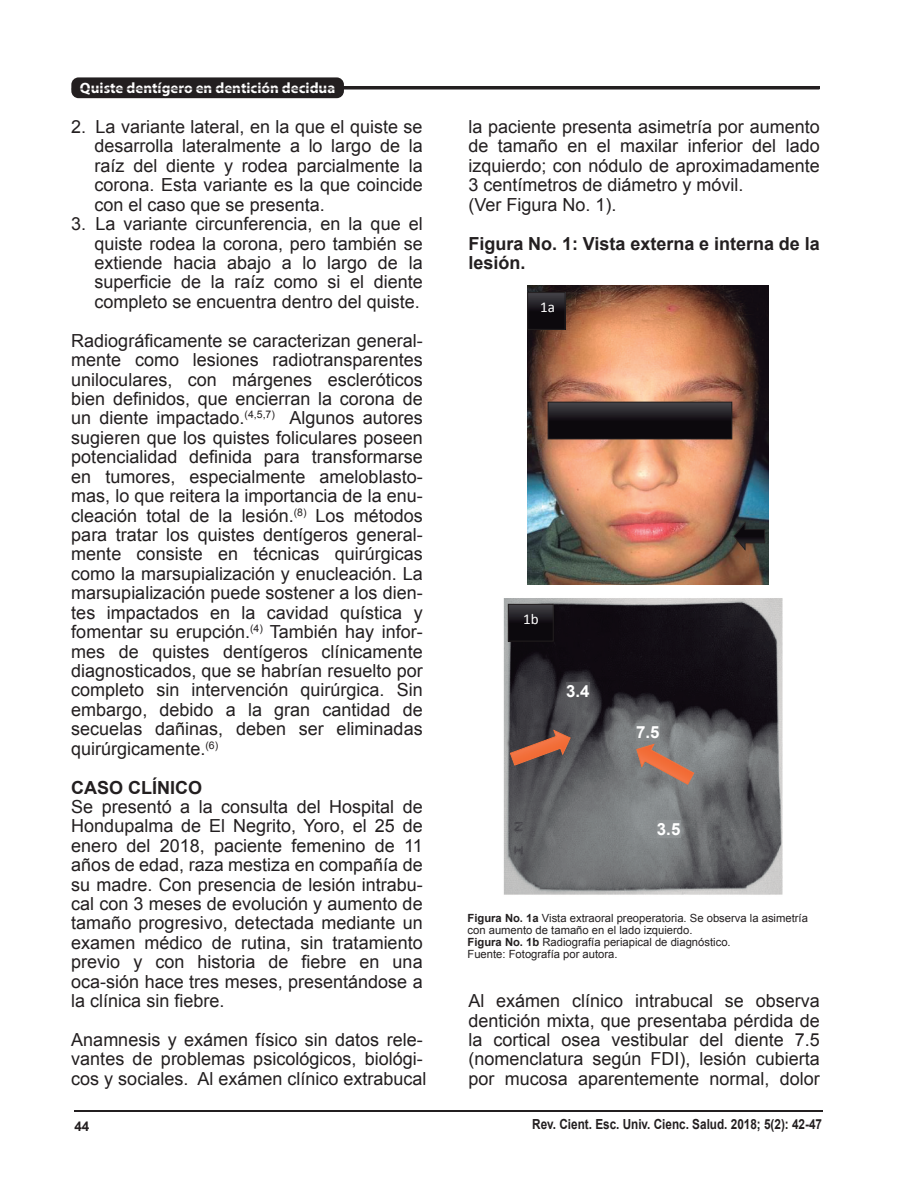
<style>
.page{position:relative;width:918px;height:1188px;background:#fff}
.page>*{position:absolute;margin:0;border:0;box-sizing:border-box;transform-origin:0 0}
.t1{font:18px/19.4px "Arial";color:#231f20;text-align:justify}
.t2{font:700 18px/19.4px "Arial";color:#231f20}
.t3{font:700 16.8px "Arial";color:#fff}
.t4{font:700 15px "Myriad Pro";color:#fff}
.t5{font:15px "Calibri";color:#fff}
.t6{font:700 13.8px "Arial";color:#231f20;scale:.85 1}
.t7{font:700 13.5px "Arial";color:#231f20}
.t8{font:11.25px/12px "Arial";color:#231f20}
.s1{font-weight:700}
</style>
<div class="page">
<hr style="left:74px;top:1110px;width:748px;height:2px;background:#231f20">
<img style="left:503px;top:598px;width:280px;height:297px">
<hr style="left:72px;top:87px;width:747px;height:2px;background:#231f20">
<div style="left:71px;top:77px;width:273px;height:21px;background:#231f20;border-radius:7px"></div>
<img style="left:528px;top:285px;width:241px;height:300px">
<svg style="left:733px;top:521px;width:32px;height:30px"></svg>
<svg style="left:550px;top:404px;width:180px;height:33px;background:#1a171c"></svg>
<div style="left:548px;top:402px;width:184px;height:37px;border:1px solid #231f20"></div>
<div style="left:528px;top:293px;width:37px;height:36px;background:linear-gradient(to bottom,#37353b,#000)"></div>
<div style="left:527px;top:292px;width:38px;height:38px;border:1px solid #231f20"></div>
<svg style="left:510px;top:606px;width:42px;height:33px"></svg>
<div style="left:508px;top:604px;width:46px;height:37px;border:1px solid #231f20"></div>
<svg style="left:509px;top:729px;width:62px;height:37px;background:#855444"></svg>
<svg style="left:636px;top:743px;width:59px;height:42px;background:#a57b6a"></svg>
<div style="left:566px;top:682px;width:24px;height:18px;background:#57575b"></div>
<div style="left:636px;top:723px;width:24px;height:17px;background:#85898a"></div>
<div style="left:657px;top:820px;width:24px;height:17px;background:#8e9294"></div>
<p class="t4" style="left:80px;top:78px;width:257px">Quiste dentígero en dentición decidua</p>
<p class="t1" style="left:95px;top:117px;width:330px;text-indent:-23px">2. La variante lateral, en la que el quiste se desarrolla lateralmente a lo largo de la raíz del diente y rodea parcialmente la corona. Esta variante es la que coincide con el caso que se presenta.</p>
<p class="t1" style="left:95px;top:214px;width:330px;text-indent:-23px">3. La variante circunferencia, en la que el quiste rodea la corona, pero también se extiende hacia abajo a lo largo de la superficie de la raíz como si el diente completo se encuentra dentro del quiste.</p>
<p class="t1" style="left:71px;top:331px;width:353px">Radiográficamente se caracterizan general&shy;mente como lesiones radiotransparentes uniloculares, con márgenes escleróticos bien definidos, que encierran la corona de un diente impactado.<sup>(4,5,7)</sup> Algunos autores sugieren que los quistes foliculares poseen potencialidad definida para transformarse en tumores, especialmente ameloblasto&shy;mas, lo que reitera la importancia de la enu&shy;cleación total de la lesión.<sup>(8)</sup> Los métodos para tratar los quistes dentígeros general&shy;mente consiste en técnicas quirúrgicas como la marsupialización y enucleación. La marsupialización puede sostener a los dien&shy;tes impactados en la cavidad quística y fomentar su erupción.<sup>(4)</sup> También hay infor&shy;mes de quistes dentígeros clínicamente diagnosticados, que se habrían resuelto por completo sin intervención quirúrgica. Sin embargo, debido a la gran cantidad de secuelas dañinas, deben ser eliminadas quirúrgicamente.<sup>(6)</sup></p>
<p class="t2" style="left:71px;top:778px;width:133px">CASO CLÍNICO</p>
<p class="t1" style="left:71px;top:797px;width:353px">Se presentó a la consulta del Hospital de Hondupalma de El Negrito, Yoro, el 25 de enero del 2018, paciente femenino de 11 años de edad, raza mestiza en compañía de su madre. Con presencia de lesión intrabu&shy;cal con 3 meses de evolución y aumento de tamaño progresivo, detectada mediante un examen médico de rutina, sin tratamiento previo y con historia de fiebre en una oca-sión hace tres meses, presentándose a la clínica sin fiebre.</p>
<p class="t1" style="left:71px;top:1030px;width:357px;text-align:left">Anamnesis y exámen físico sin datos rele&shy;vantes de problemas psicológicos, biológi&shy;cos y sociales. Al exámen clínico extrabucal</p>
<p class="t1" style="left:468px;top:117px;width:353px;text-align:left">la paciente presenta asimetría por aumento de tamaño en el maxilar inferior del lado izquierdo; con nódulo de aproximadamente 3 centímetros de diámetro y móvil.<br>(Ver Figura No. 1).</p>
<p class="t2" style="left:468px;top:234px;width:353px">Figura No. 1: Vista externa e interna de la lesión.</p>
<p class="t5" style="left:540px;top:298px;width:16px">1a</p>
<p class="t5" style="left:523px;top:609px;width:17px">1b</p>
<p class="t3" style="left:566px;top:680px;width:25px">3.4</p>
<p class="t3" style="left:636px;top:721px;width:25px">7.5</p>
<p class="t3" style="left:657px;top:818px;width:25px">3.5</p>
<p class="t8" style="left:467px;top:912px;width:342px"><span class="s1">Figura No. 1a</span> Vista extraoral preoperatoria. Se observa la asimetría con aumento de tamaño en el lado izquierdo.<br><span class="s1">Figura No. 1b</span> Radiografía periapical de diagnóstico.<br>Fuente: Fotografía por autora.</p>
<p class="t1" style="left:468px;top:991px;width:353px">Al exámen clínico intrabucal se observa dentición mixta, que presentaba pérdida de la cortical osea vestibular del diente 7.5 (nomenclatura según FDI), lesión cubierta por mucosa aparentemente normal, dolor</p>
<p class="t7" style="left:74px;top:1117px;width:17px">44</p>
<p class="t6" style="left:532px;top:1115px;width:343px">Rev. Cient. Esc. Univ. Cienc. Salud. 2018; 5(2): 42-47</p>
</div>
